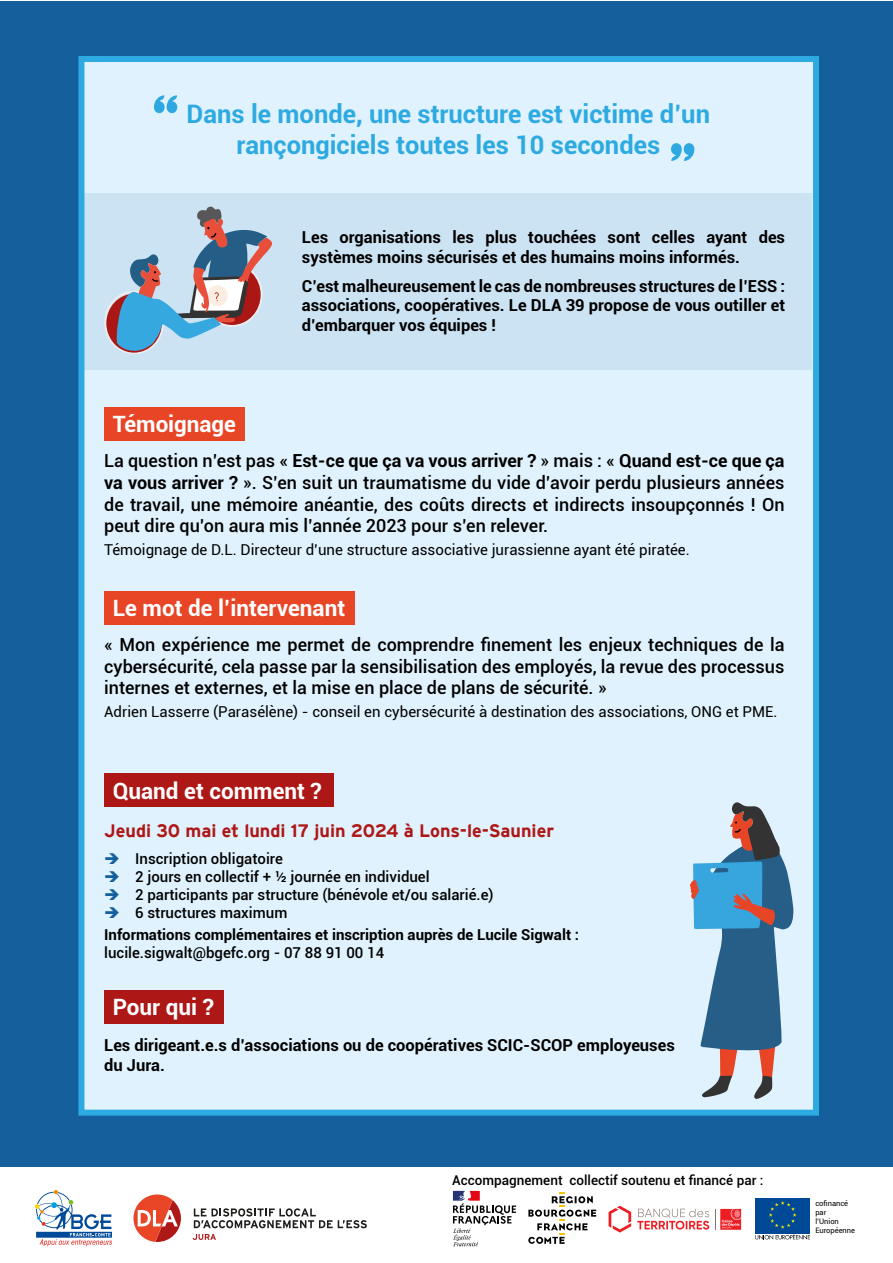
<style>
.page{position:relative;width:893px;height:1263px;background:#fff}
.page>*{position:absolute;margin:0;border:0;box-sizing:border-box;transform-origin:0 0}
.t1{font:700 25.5px/30.6px "Roboto";color:#2daae1;text-align:center}
.t2{font:700 22.5px "Roboto";color:#fff}
.t3{font:500 18px/21.6px "Roboto";color:#000;text-align:justify}
.t4{font:700 18px "Interstate";color:#ad1716}
.t5{font:700 16.5px/19.8px "Roboto";color:#000}
.t6{font:15px "Roboto";color:#000}
.t7{font:500 15px "Roboto";color:#000}
.t8{font:700 15px/22.2px "Roboto";color:#000}
.t9{font:500 13.5px "Roboto";color:#000}
.t10{font:7.5px/9px "Roboto";color:#000}
.s1{font-weight:700}
.s2{color:#15609c}
.s3{font-weight:500}
</style>
<div class="page">
<div style="left:0;top:1px;width:893px;height:1165px;background:#15609c"></div>
<div style="left:78px;top:56px;width:741px;height:1060px;background:#e0f2fd"></div>
<div style="left:84px;top:193px;width:728px;height:177px;background:#cce3f3"></div>
<svg style="left:194px;top:1208px;width:173px;height:20px"></svg>
<svg style="left:133px;top:1194px;width:48px;height:48px"></svg>
<svg style="left:193px;top:1234px;width:23px;height:6px"></svg>
<svg style="left:36px;top:1190px;width:75px;height:56px"></svg>
<svg style="left:637px;top:1208px;width:72px;height:21px"></svg>
<svg style="left:609px;top:1206px;width:22px;height:26px"></svg>
<svg style="left:715px;top:1209px;width:26px;height:21px"></svg>
<svg style="left:453px;top:1191px;width:63px;height:55px"></svg>
<svg style="left:756px;top:1239px;width:54px;height:1px"></svg>
<div style="left:755px;top:1198px;width:55px;height:35px;background:#004996"></div>
<svg style="left:755px;top:1201px;width:55px;height:38px"></svg>
<svg style="left:528px;top:1192px;width:68px;height:52px"></svg>
<div style="left:104px;top:773px;width:230px;height:34px;background:#ad1716"></div>
<div style="left:104px;top:990px;width:119px;height:34px;background:#ad1716"></div>
<div style="left:104px;top:591px;width:251px;height:33px;background:#e84426"></div>
<div style="left:104px;top:407px;width:140px;height:33px;background:#e84426"></div>
<svg style="left:104px;top:206px;width:168px;height:148px"></svg>
<svg style="left:689px;top:802px;width:104px;height:298px"></svg>
<svg style="left:154px;top:95px;width:24px;height:19px"></svg>
<svg style="left:671px;top:143px;width:23px;height:18px"></svg>
<h1 class="t1" style="left:187px;top:98px;width:525px">Dans le monde, une structure est victime d’un rançongiciels toutes les 10 secondes</h1>
<p class="t2" style="left:113px;top:408px;width:125px">Témoignage</p>
<p class="t5" style="left:302px;top:227px;width:485px">Les organisations les plus touchées sont celles ayant des systèmes moins sécurisés et des humains moins informés.</p>
<p class="t5" style="left:302px;top:275px;width:485px;text-align:justify">C’est malheureusement le cas de nombreuses structures de l’ESS : associations, coopératives. Le DLA 39 propose de vous outiller et d’embarquer vos équipes !</p>
<p class="t3" style="left:104px;top:450px;width:682px">La question n’est pas « <span class="s1">Est-ce que ça va vous arriver ?</span> » mais : « <span class="s1">Quand est-ce que ça va vous arriver ?</span> ». S’en suit un traumatisme du vide d’avoir perdu plusieurs années de travail, une mémoire anéantie, des coûts directs et indirects insoupçonnés ! On peut dire qu’on aura mis l’année 2023 pour s’en relever.</p>
<p class="t6" style="left:104px;top:539px;width:587px">Témoignage de D.L. Directeur d’une structure associative jurassienne ayant été piratée.</p>
<p class="t2" style="left:113px;top:592px;width:234px">Le mot de l’intervenant</p>
<p class="t3" style="left:104px;top:633px;width:682px">« Mon expérience me permet de comprendre finement les enjeux techniques de la cybersécurité, cela passe par la sensibilisation des employés, la revue des processus internes et externes, et la mise en place de plans de sécurité. »</p>
<p class="t6" style="left:104px;top:701px;width:675px">Adrien Lasserre (Parasélène) - conseil en cybersécurité à destination des associations, ONG et PME.</p>
<p class="t2" style="left:113px;top:775px;width:211px">Quand et comment ?</p>
<p class="t4" style="left:104px;top:821px;width:451px">Jeudi 30 mai et lundi 17 juin 2024 à Lons-le-Saunier</p>
<p class="t7" style="left:104px;top:848px;width:180px"><span class="s2">➔</span> Inscription obligatoire</p>
<p class="t7" style="left:104px;top:866px;width:327px"><span class="s2">➔</span> 2 jours en collectif + ½ journée en individuel</p>
<p class="t7" style="left:104px;top:884px;width:391px"><span class="s2">➔</span> 2 participants par structure (bénévole et/ou salarié.e)</p>
<p class="t8" style="left:104px;top:901px;width:476px"><span class="s2">➔</span> <span class="s3">6 structures maximum<br></span>Informations complémentaires et inscription auprès de Lucile Sigwalt :</p>
<p class="t7" style="left:104px;top:942px;width:282px">lucile.sigwalt@bgefc.org - 07 88 91 00 14</p>
<p class="t2" style="left:113px;top:991px;width:103px">Pour qui ?</p>
<p class="t5" style="left:104px;top:1035px;width:572px">Les dirigeant.e.s d’associations ou de coopératives SCIC-SCOP employeuses du Jura.</p>
<p class="t9" style="left:452px;top:1170px;width:313px">Accompagnement collectif soutenu et financé par :</p>
<p class="t10" style="left:815px;top:1198px;width:41px">cofinancé par<br>l’Union<br>Européenne</p>
</div>
